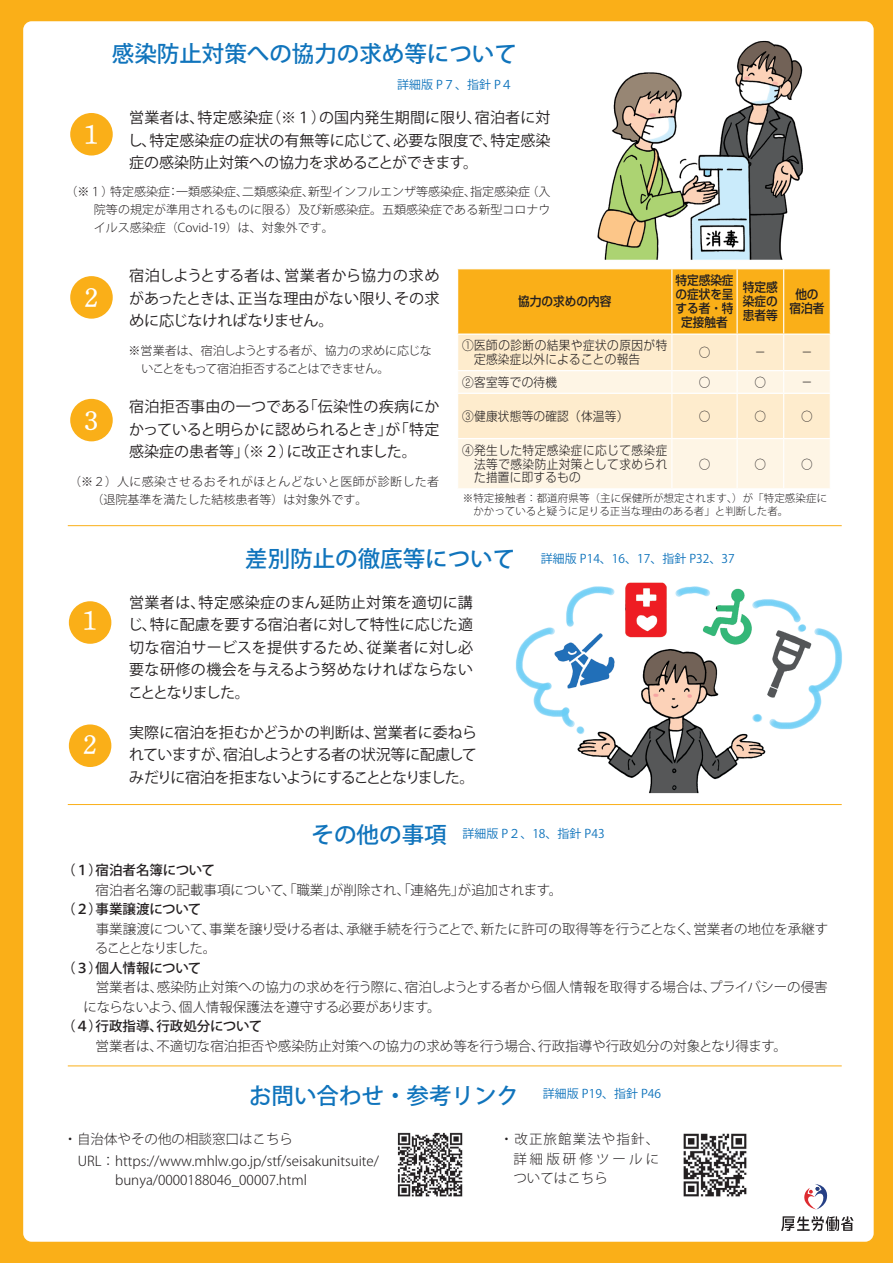
<style>
.page{position:relative;width:893px;height:1263px;background:#faaf18}
.page>*{position:absolute;margin:0;border:0;box-sizing:border-box;transform-origin:0 0}
.t1{font:27px "DNP Shuei N Min Std L";color:#fff}
.t2{font:500 22.5px "Koz Go Pr 6 N";color:#1074bc}
.t3{font:15px/22.5px "Koz Go Pr 6 N";color:#231f20}
.t4{font:15px/22.5px "Koz Go Pr 6 N";letter-spacing:.02em;color:#231f20}
.t5{font:15px/22.5px "Koz Go Pr 6 N";letter-spacing:-.06em;color:#231f20}
.t6{font:15px/22.5px "Koz Go Pr 6 N";letter-spacing:-.035em;color:#231f20}
.t7{font:15px "Koz Go Pr 6 N";letter-spacing:-.025em;color:#231f20}
.t8{font:15px "Koz Go Pr 6 N";letter-spacing:.025em;color:#231f20}
.t9{font:15px "Koz Go Pr 6 N";letter-spacing:.045em;color:#231f20}
.t10{font:15px "Koz Go Pr 6 N";letter-spacing:-.04em;color:#231f20}
.t11{font:15px "Koz Go Pr 6 N";letter-spacing:.035em;color:#231f20}
.t12{font:300 13.5px/19.5px "Koz Go Pr 6 N";color:#231f20}
.t13{font:500 13.5px "Koz Go Pr 6 N";letter-spacing:-.01em;color:#231f20}
.t14{font:300 13.5px "Koz Go Pr 6 N";letter-spacing:-.025em;color:#231f20}
.t15{font:300 13.5px/19.5px "Koz Go Pr 6 N";letter-spacing:.225em;color:#231f20}
.t16{font:300 13.5px/19.5px "Koz Go Pr 6 N";letter-spacing:-.125em;color:#231f20;text-align:right}
.t17{font:300 13.5px "Koz Go Pr 6 N";letter-spacing:.08em;color:#231f20}
.t18{font:300 13.5px "Koz Go Pr 6 N";letter-spacing:-.035em;color:#231f20}
.t19{font:300 12.6px/13.8px "Shin Go Pr 6 N";letter-spacing:.04em;color:#231f20;text-align:justify;scale:.93 1}
.t20{font:500 12.6px/13.8px "Shin Go Pr 6 N";color:#231f20;text-align:center;scale:.93 1}
.t21{font:300 12.6px "Shin Go Pr 6 N";letter-spacing:.02em;color:#231f20;scale:.93 1}
.t22{font:300 12px/18px "Koz Go Pr 6 N";color:#231f20}
.t23{font:12px "Koz Go Pr 6 N";color:#1074bc}
.t24{font:300 12px/18px "Koz Go Pr 6 N";letter-spacing:-.035em;color:#231f20}
.t25{font:300 12px "Koz Go Pr 6 N";letter-spacing:.035em;color:#231f20}
.t26{font:300 10.5px "Koz Go Pr 6 N";color:#231f20}
</style>
<div class="page">
<div style="left:23px;top:21px;width:851px;height:1221px;background:#fff;border-radius:9px"></div>
<img style="left:597px;top:40px;width:207px;height:220px">
<img style="left:516px;top:582px;width:326px;height:212px">
<div style="left:70px;top:113px;width:43px;height:43px;background:#faaf18;border-radius:50%"></div>
<div style="left:69px;top:601px;width:42px;height:43px;background:#faaf18;border-radius:50%"></div>
<div style="left:69px;top:724px;width:42px;height:43px;background:#faaf18;border-radius:50%"></div>
<div style="left:70px;top:276px;width:43px;height:43px;background:#faaf18;border-radius:50%"></div>
<div style="left:70px;top:399px;width:43px;height:42px;background:#faaf18;border-radius:50%"></div>
<svg style="left:804px;top:1184px;width:24px;height:25px"></svg>
<svg style="left:781px;top:1216px;width:72px;height:15px"></svg>
<svg style="left:457px;top:269px;width:374px;height:219px"></svg>
<hr style="left:457px;top:394px;width:1px;height:44px;background:#fff">
<hr style="left:783px;top:394px;width:1px;height:44px;background:#fff">
<hr style="left:830px;top:394px;width:1px;height:44px;background:#fff">
<hr style="left:457px;top:439px;width:1px;height:49px;background:#fff">
<hr style="left:783px;top:439px;width:1px;height:49px;background:#fff">
<hr style="left:830px;top:439px;width:1px;height:49px;background:#fff">
<hr style="left:68px;top:525px;width:774px;height:1px;background:#faaf18">
<hr style="left:68px;top:804px;width:774px;height:1px;background:#faaf18">
<hr style="left:68px;top:1065px;width:774px;height:1px;background:#faaf18">
<img style="left:397px;top:1132px;width:66px;height:65px">
<img style="left:683px;top:1133px;width:64px;height:64px">
<h1 class="t1" style="left:78px;top:116px;width:29px">１</h1>
<h2 class="t2" style="left:112px;top:41px;width:406px">感染防止対策への協力の求め等について</h2>
<p class="t23" style="left:397px;top:78px;width:117px">詳細版 ７P 、指針 ４P</p>
<p class="t3" style="left:198px;top:107px;width:77px">特定感染症</p>
<p class="t3" style="left:129px;top:107px;width:77px">営業者は、</p>
<p class="t3" style="left:266px;top:107px;width:61px">（※１）</p>
<p class="t3" style="left:319px;top:107px;width:233px">の国内発生期間に限り宿泊者に対</p>
<p class="t3" style="left:467px;top:107px;width:17px">、</p>
<p class="t3" style="left:149px;top:129px;width:350px">特定感染症の症状の有無等に応じて必要な限度で、</p>
<p class="t3" style="left:490px;top:129px;width:62px">特定感染</p>
<p class="t3" style="left:128px;top:129px;width:352px">し、<br>症の感染防止対策への協力を求めることができます。</p>
<p class="t3" style="left:386px;top:129px;width:17px">、</p>
<p class="t22" style="left:308px;top:183px;width:169px">新型インフルエンザ等感染症、</p>
<p class="t22" style="left:110px;top:183px;width:61px">特定感染症</p>
<p class="t22" style="left:176px;top:183px;width:73px">一類感染症、</p>
<p class="t22" style="left:242px;top:183px;width:73px">二類感染症、</p>
<p class="t22" style="left:470px;top:183px;width:61px">指定感染症</p>
<p class="t22" style="left:94px;top:183px;width:458px;text-indent:-28px">（※１）<br>院等の規定が準用されるものに限る）及び新感染症。五類感染症である新型コロナウイルス感染症（Covid-19）は、対象外です。</p>
<p class="t22" style="left:527px;top:183px;width:25px">（入</p>
<p class="t22" style="left:167px;top:183px;width:13px">：</p>
<h1 class="t1" style="left:78px;top:279px;width:28px">２</h1>
<h1 class="t1" style="left:78px;top:402px;width:28px">３</h1>
<p class="t3" style="left:238px;top:265px;width:203px;text-indent:-109px">宿泊しようとする者は、<br>正当な理由がない限りその求</p>
<p class="t9" style="left:284px;top:267px;width:157px">営業者から協力の求め</p>
<p class="t6" style="left:129px;top:287px;width:206px">があったときは、<br>めに応じなければなりません。</p>
<p class="t3" style="left:386px;top:287px;width:17px">、</p>
<p class="t24" style="left:141px;top:341px;width:292px;text-indent:-13px">※営業者は、宿泊しようとする者が、協力の求めに応じないことをもって宿泊拒否することはできません。</p>
<p class="t4" style="left:303px;top:396px;width:138px">「伝染性の疾病にか</p>
<p class="t4" style="left:129px;top:396px;width:183px">宿泊拒否事由の一つである</p>
<p class="t7" style="left:129px;top:421px;width:312px">かっていると明らかに認められるとき 「が」 特定</p>
<p class="t10" style="left:287px;top:443px;width:132px">に改正されました。</p>
<p class="t3" style="left:129px;top:441px;width:166px">感染症の患者等」（※２）</p>
<p class="t25" style="left:69px;top:475px;width:372px">（※２）人に感染させるおそれがほとんどないと医師が診断した者</p>
<p class="t20" style="left:518px;top:294px;width:102px">協力の求めの内容</p>
<p class="t19" style="left:462px;top:337px;width:222px">①医師の診断の結果や症状の原因が特</p>
<p class="t21" style="left:474px;top:349px;width:180px">定感染症以外によることの報告</p>
<p class="t21" style="left:462px;top:372px;width:103px">②客室等での待機</p>
<p class="t21" style="left:462px;top:406px;width:180px">③健康状態等の確認（体温等(</p>
<p class="t19" style="left:474px;top:442px;width:209px;text-indent:-12px">④発生した特定感染症に応じて感染症法等で感染防止対策として求められた措置に即するもの</p>
<p class="t20" style="left:675px;top:273px;width:64px">特定感染症の症状を呈する者・特定接触者</p>
<p class="t20" style="left:743px;top:280px;width:39px;text-align:justify">特定感染症の患者等</p>
<p class="t20" style="left:789px;top:287px;width:39px">他の宿泊者</p>
<p class="t19" style="left:699px;top:344px;width:14px">○</p>
<p class="t19" style="left:755px;top:344px;width:14px">－</p>
<p class="t19" style="left:801px;top:344px;width:14px">－</p>
<p class="t19" style="left:699px;top:374px;width:14px">○</p>
<p class="t19" style="left:755px;top:374px;width:14px">○</p>
<p class="t19" style="left:801px;top:374px;width:14px">－</p>
<p class="t19" style="left:699px;top:408px;width:14px">○</p>
<p class="t19" style="left:755px;top:408px;width:14px">○</p>
<p class="t19" style="left:801px;top:408px;width:14px">○</p>
<p class="t19" style="left:699px;top:456px;width:14px">○</p>
<p class="t19" style="left:755px;top:456px;width:14px">○</p>
<p class="t19" style="left:801px;top:456px;width:14px">○</p>
<p class="t22" style="left:92px;top:491px;width:277px">（退院基準を満たした結核患者等）は対象外です。</p>
<p class="t26" style="left:463px;top:492px;width:366px">※特定接触者：都道府県等（主に保健所が想定されます、）が「特定感染症に</p>
<p class="t26" style="left:473px;top:506px;width:317px">かかっていると疑うに足りる正当な理由のある者」と判断した者。</p>
<h1 class="t1" style="left:77px;top:602px;width:28px">１</h1>
<h1 class="t1" style="left:77px;top:726px;width:28px">２</h1>
<h2 class="t2" style="left:245px;top:546px;width:271px">差別防止の徹底等について</h2>
<p class="t8" style="left:199px;top:594px;width:276px">特定感染症のまん延防止対策を適切に講</p>
<p class="t3" style="left:150px;top:591px;width:325px;text-indent:-21px">営業者は、<br>特に配慮を要する宿泊者に対して特性に応じた適</p>
<p class="t3" style="left:128px;top:614px;width:31px">じ、</p>
<p class="t4" style="left:128px;top:636px;width:346px">切な宿泊サービスを提供するため、<br>要な研修の機会を与えるよう努めなければならないこととなりました。</p>
<p class="t11" style="left:367px;top:639px;width:108px">従業者に対し必</p>
<p class="t3" style="left:223px;top:721px;width:255px;text-indent:-94px">実際に宿泊を拒むかどうかの判断は、<br>宿泊しようとする者の状況等に配慮して</p>
<p class="t3" style="left:373px;top:721px;width:106px">営業者に委ねら</p>
<p class="t5" style="left:129px;top:744px;width:347px">れていますが、<br>みだりに宿泊を拒まないようにすることとなりました。</p>
<p class="t23" style="left:541px;top:551px;width:195px">詳細版 P14、16、17、指針 P32、37</p>
<h2 class="t2" style="left:312px;top:822px;width:136px">その他の事項</h2>
<p class="t23" style="left:462px;top:827px;width:144px">詳細版 ２P 、18、指針 P43</p>
<p class="t13" style="left:96px;top:862px;width:121px">宿泊者名簿について</p>
<p class="t13" style="left:62px;top:862px;width:41px">（１）</p>
<p class="t12" style="left:330px;top:880px;width:136px">が削除され、「連絡先」</p>
<p class="t18" style="left:458px;top:882px;width:106px">が追加されます。</p>
<p class="t12" style="left:69px;top:880px;width:269px">　　宿泊者名簿の記載事項について、「職業」</p>
<p class="t13" style="left:96px;top:901px;width:107px">事業譲渡について</p>
<p class="t13" style="left:62px;top:901px;width:41px">（２）</p>
<p class="t12" style="left:481px;top:919px;width:349px">新たに許可の取得等を行うことなく営業者の地位を承継す</p>
<p class="t12" style="left:686px;top:919px;width:15px">、</p>
<p class="t12" style="left:69px;top:919px;width:286px">　　事業譲渡について事業を譲り受ける者は、</p>
<p class="t16" style="left:95px;top:919px;width:123px">、<br>ることとなりました。</p>
<p class="t13" style="left:96px;top:960px;width:107px">個人情報について</p>
<p class="t12" style="left:346px;top:919px;width:142px">承継手続を行うことで、</p>
<p class="t13" style="left:62px;top:960px;width:41px">（３）</p>
<p class="t14" style="left:709px;top:979px;width:120px">プライバシーの侵害</p>
<p class="t12" style="left:157px;top:977px;width:256px">感染防止対策への協力の求めを行う際に、</p>
<p class="t12" style="left:84px;top:977px;width:359px;text-indent:-15px">　　営業者は、<br>にならないよう個人情報保護法を遵守する必要があります。</p>
<p class="t12" style="left:172px;top:997px;width:15px">、</p>
<p class="t13" style="left:156px;top:1018px;width:107px">行政処分について</p>
<p class="t14" style="left:405px;top:979px;width:313px">宿泊しようとする者から個人情報を取得する場合は、</p>
<p class="t13" style="left:96px;top:1018px;width:69px">行政指導、</p>
<p class="t13" style="left:62px;top:1018px;width:41px">（４）</p>
<p class="t12" style="left:156px;top:1036px;width:390px">不適切な宿泊拒否や感染防止対策への協力の求め等を行う場合、</p>
<p class="t12" style="left:538px;top:1036px;width:250px">行政指導や行政処分の対象となり得ます。</p>
<p class="t12" style="left:69px;top:1036px;width:96px">　　営業者は、</p>
<h2 class="t2" style="left:249px;top:1083px;width:272px">お問い合わせ・参考リンク</h2>
<p class="t23" style="left:543px;top:1087px;width:120px">詳細版 P19、指針 P46</p>
<p class="t12" style="left:64px;top:1130px;width:231px">・自治体やその他の相談窓口はこちら</p>
<p class="t12" style="left:115px;top:1151px;width:266px;text-indent:-37px">URL：https://www.mhlw.go j p. /stf/seisakunitsuite/ bunya/0000188046_00007.html</p>
<p class="t17" style="left:500px;top:1132px;width:161px">・改正旅館業法や指針、</p>
<p class="t15" style="left:513px;top:1149px;width:147px">詳細版研修ツールについてはこちら</p>
</div>
